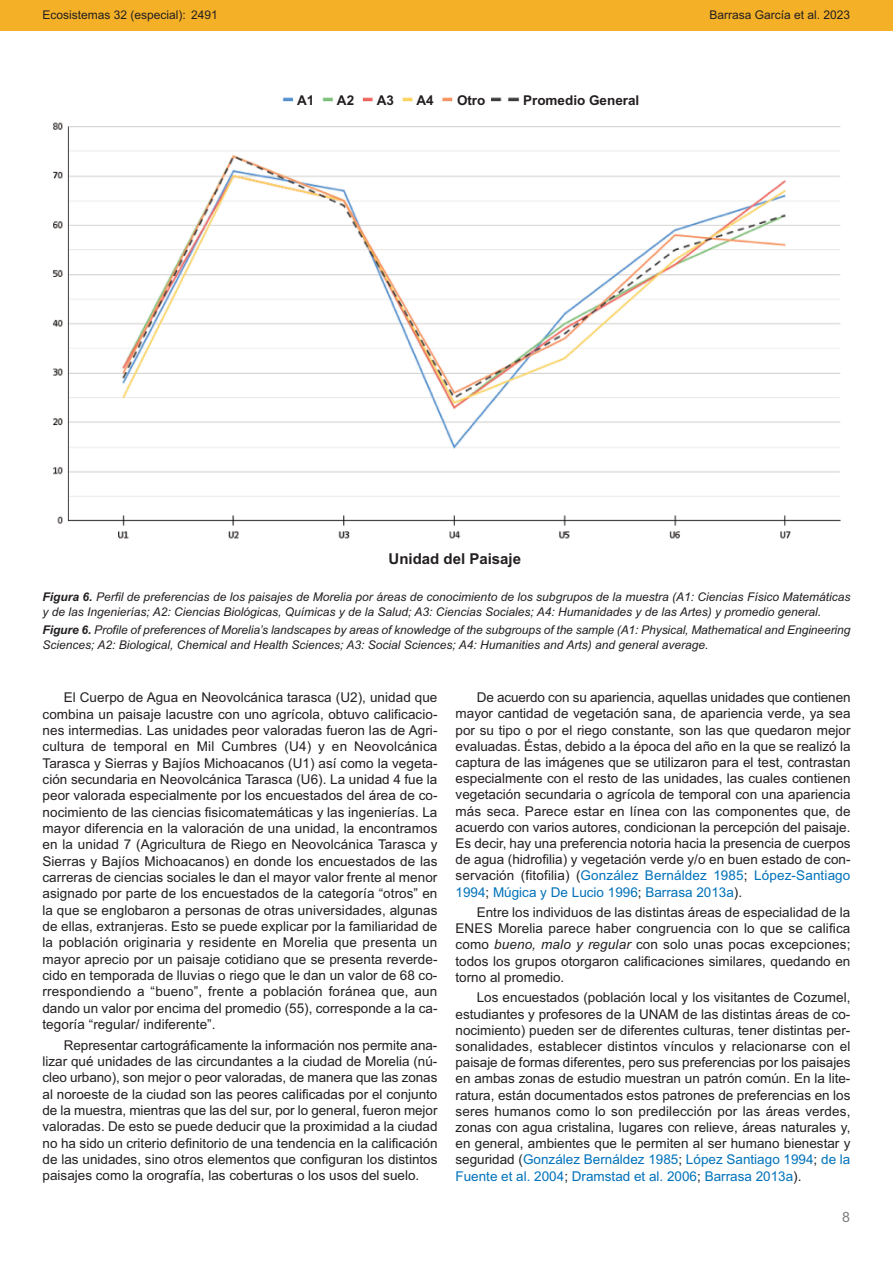
<style>
.page{position:relative;width:893px;height:1263px;background:#fff}
.page>*{position:absolute;margin:0;border:0;box-sizing:border-box;transform-origin:0 0}
.t1{font:700 15px "Arial";color:#231f20}
.t2{font:14.25px "Arial";color:#7f7e7c}
.t3{font:13.5px/16.4px "Arial";color:#231f20;text-align:justify}
.t4{font:700 13.5px "Arial";color:#231f20}
.t5{font:italic 12px/14.4px "Arial";color:#231f20}
.t6{font:12px "Arial";color:#231f20}
.s1{font-weight:700}
.s2{color:#0072ba}
.s3{font-style:italic}
</style>
<div class="page">
<div style="left:0;top:0;width:893px;height:30px;background:#f4b027"></div>
<img style="left:52px;top:97px;width:789px;height:442px">
<div style="left:523px;top:87px;width:129px;height:29px;background:#fff"></div>
<div style="left:457px;top:87px;width:33px;height:29px;background:#fff"></div>
<div style="left:416px;top:87px;width:18px;height:29px;background:#fff"></div>
<div style="left:377px;top:87px;width:18px;height:29px;background:#fff"></div>
<div style="left:337px;top:87px;width:18px;height:29px;background:#fff"></div>
<div style="left:297px;top:87px;width:18px;height:29px;background:#fff"></div>
<p class="t6" style="left:43px;top:7px;width:177px">Ecosistemas 32 (especial): 2491</p>
<p class="t6" style="left:709px;top:7px;width:142px">Barrasa García et al. 2023</p>
<p class="t4" style="left:297px;top:92px;width:19px">A1</p>
<p class="t4" style="left:337px;top:92px;width:19px">A2</p>
<p class="t4" style="left:377px;top:92px;width:19px">A3</p>
<p class="t4" style="left:416px;top:92px;width:19px">A4</p>
<p class="t4" style="left:457px;top:92px;width:30px">Otro</p>
<p class="t4" style="left:523px;top:92px;width:118px">Promedio General</p>
<p class="t1" style="left:389px;top:550px;width:134px">Unidad del Paisaje</p>
<p class="t5" style="left:43px;top:590px;width:809px"><span class="s1">Figura 6.</span> Perfil de preferencias de los paisajes de Morelia por áreas de conocimiento de los subgrupos de la muestra (A1: Ciencias Físico Matemáticas y de las Ingenierías; A2: Ciencias Biológicas, Químicas y de la Salud; A3: Ciencias Sociales; A4: Humanidades y de las Artes) y promedio general.</p>
<p class="t5" style="left:43px;top:623px;width:809px"><span class="s1">Figure 6.</span> Profile of preferences of Morelia’s landscapes by areas of knowledge of the subgroups of the sample (A1: Physical, Mathematical and Engineering<br>Sciences; A2: Biological, Chemical and Health Sciences; A3: Social Sciences; A4: Humanities and Arts) and general average.</p>
<p class="t3" style="left:42px;top:689px;width:397px;text-indent:21px">El Cuerpo de Agua en Neovolcánica tarasca (U2), unidad que combina un paisaje lacustre con uno agrícola, obtuvo calificacio&shy;nes intermedias. Las unidades peor valoradas fueron las de Agri&shy;cultura de temporal en Mil Cumbres (U4) y en Neovolcánica Tarasca y Sierras y Bajíos Michoacanos (U1) así como la vegeta&shy;ción secundaria en Neovolcánica Tarasca (U6). La unidad 4 fue la peor valorada especialmente por los encuestados del área de co&shy;nocimiento de las ciencias fisicomatemáticas y las ingenierías. La mayor diferencia en la valoración de una unidad, la encontramos en la unidad 7 (Agricultura de Riego en Neovolcánica Tarasca y Sierras y Bajíos Michoacanos) en donde los encuestados de las carreras de ciencias sociales le dan el mayor valor frente al menor asignado por parte de los encuestados de la categoría “otros” en la que se englobaron a personas de otras universidades, algunas de ellas, extranjeras. Esto se puede explicar por la familiaridad de la población originaria y residente en Morelia que presenta un mayor aprecio por un paisaje cotidiano que se presenta reverde&shy;cido en temporada de lluvias o riego que le dan un valor de 68 co&shy;rrespondiendo a “bueno”, frente a población foránea que, aun dando un valor por encima del promedio (55), corresponde a la ca&shy;tegoría “regular/ indiferente”.</p>
<p class="t3" style="left:42px;top:1037px;width:397px;text-indent:21px">Representar cartográficamente la información nos permite ana&shy;lizar qué unidades de las circundantes a la ciudad de Morelia (nú&shy;cleo urbano), son mejor o peor valoradas, de manera que las zonas al noroeste de la ciudad son las peores calificadas por el conjunto de la muestra, mientras que las del sur, por lo general, fueron mejor valoradas. De esto se puede deducir que la proximidad a la ciudad no ha sido un criterio definitorio de una tendencia en la calificación de las unidades, sino otros elementos que configuran los distintos paisajes como la orografía, las coberturas o los usos del suelo.</p>
<p class="t3" style="left:455px;top:689px;width:397px;text-indent:21px">De acuerdo con su apariencia, aquellas unidades que contienen mayor cantidad de vegetación sana, de apariencia verde, ya sea por su tipo o por el riego constante, son las que quedaron mejor evaluadas. Éstas, debido a la época del año en la que se realizó la captura de las imágenes que se utilizaron para el test, contrastan especialmente con el resto de las unidades, las cuales contienen vegetación secundaria o agrícola de temporal con una apariencia más seca. Parece estar en línea con las componentes que, de acuerdo con varios autores, condicionan la percepción del paisaje.<br>Es decir, hay una preferencia notoria hacia la presencia de cuerpos de agua (hidrofilia) y vegetación verde y/o en buen estado de con&shy;servación (fitofilia) (<span class="s2">González Bernáldez 1985</span>; <span class="s2">López-Santiago 1994</span>; <span class="s2">Múgica y De Lucio 1996</span>; <span class="s2">Barrasa 2013a</span>).</p>
<p class="t3" style="left:455px;top:904px;width:396px;text-indent:21px">Entre los individuos de las distintas áreas de especialidad de la ENES Morelia parece haber congruencia con lo que se califica como <span class="s3">bueno, malo y regular</span> con solo unas pocas excepciones; todos los grupos otorgaron calificaciones similares, quedando en torno al promedio.</p>
<p class="t3" style="left:455px;top:989px;width:396px;text-indent:21px">Los encuestados (población local y los visitantes de Cozumel, estudiantes y profesores de la UNAM de las distintas áreas de co&shy;nocimiento) pueden ser de diferentes culturas, tener distintas per&shy;sonalidades, establecer distintos vínculos y relacionarse con el paisaje de formas diferentes, pero sus preferencias por los paisajes en ambas zonas de estudio muestran un patrón común. En la lite&shy;ratura, están documentados estos patrones de preferencias en los seres humanos como lo son predilección por las áreas verdes, zonas con agua cristalina, lugares con relieve, áreas naturales y, en general, ambientes que le permiten al ser humano bienestar y seguridad (<span class="s2">González Bernáldez 1985</span>; <span class="s2">López Santiago 1994</span>; <span class="s2">de la Fuente et al. 2004</span>; <span class="s2">Dramstad et al. 2006</span>; <span class="s2">Barrasa 2013a</span>).</p>
<p class="t2" style="left:842px;top:1209px;width:9px">8</p>
</div>
